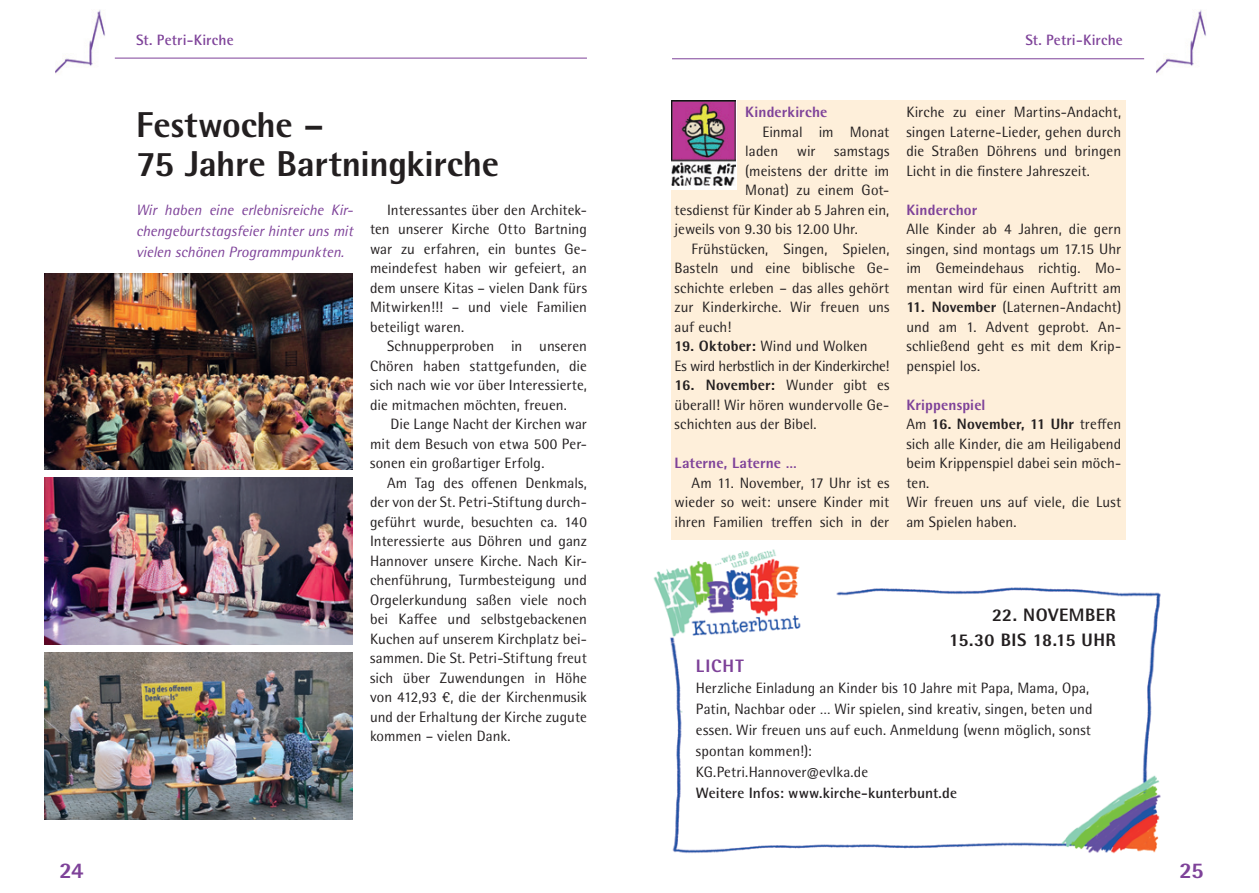
<style>
.page{position:relative;width:1259px;height:893px;background:#fff}
.page>*{position:absolute;margin:0;border:0;box-sizing:border-box;transform-origin:0 0}
.t1{font:800 36px/39px "Rotis Semi Sans Pro";letter-spacing:-.01em;color:#231f20}
.t2{font:800 22.5px "Rotis Semi Sans Pro";color:#7e4299}
.t3{font:800 18px/25.5px "Rotis Semi Sans Pro";letter-spacing:.025em;color:#231f20;text-align:right}
.t4{font:800 18px "Rotis Semi Sans Pro";letter-spacing:.06em;color:#7e4299}
.t5{font:15px/19.5px "Rotis Semi Sans Pro";letter-spacing:.005em;color:#231f20;text-align:justify}
.t6{font:italic 15px/21px "Rotis Semi Sans Pro";letter-spacing:-.005em;color:#7e4299;text-align:justify}
.t7{font:15px/19.5px "Rotis Semi Sans Pro";letter-spacing:-.015em;color:#231f20}
.t8{font:800 15px "Rotis Semi Sans Pro";letter-spacing:.01em;color:#7e4299}
.t9{font:700 15px "Rotis Semi Sans Pro";letter-spacing:.005em;color:#231f20}
.t10{font:700 15px "Rotis Semi Sans Pro";letter-spacing:.015em;color:#7e4299}
.s1{font-weight:800}
.s2{font-weight:800;color:#7e4299}
</style>
<div class="page">
<img style="left:653px;top:549px;width:508px;height:305px">
<hr style="left:115px;top:58px;width:472px;height:1px;background:#7e4299">
<hr style="left:672px;top:58px;width:472px;height:1px;background:#7e4299">
<img style="left:55px;top:10px;width:50px;height:64px">
<img style="left:1156px;top:10px;width:50px;height:64px">
<div style="left:670px;top:100px;width:455px;height:440px;background:#feefda"></div>
<div style="left:671px;top:100px;width:66px;height:90px;background:linear-gradient(to right,#fff,#fff)"></div>
<img style="left:671px;top:100px;width:65px;height:85px">
<img style="left:44px;top:273px;width:308px;height:196px">
<img style="left:44px;top:478px;width:308px;height:166px">
<img style="left:44px;top:653px;width:308px;height:166px">
<p class="t10" style="left:136px;top:30px;width:99px">St. Petri-Kirche</p>
<p class="t10" style="left:1025px;top:30px;width:99px">St. Petri-Kirche</p>
<h1 class="t1" style="left:136px;top:104px;width:364px">Festwoche –<br>75 Jahre Bartningkirche</h1>
<p class="t6" style="left:136px;top:199px;width:218px">Wir haben eine erlebnisreiche Kir&shy;chengeburtstagsfeier hinter uns mit vielen schönen Programmpunkten.</p>
<p class="t5" style="left:370px;top:200px;width:218px;text-indent:17px">Interessantes über den Architek&shy;ten unserer Kirche Otto Bartning war zu erfahren, ein buntes Ge&shy;meindefest haben wir gefeiert, an dem unsere Kitas – vielen Dank fürs Mitwirken!!! – und viele Familien beteiligt waren.</p>
<p class="t5" style="left:370px;top:337px;width:218px;text-indent:17px">Schnupperproben in unseren Chören haben stattgefunden, die sich nach wie vor über Interessierte, die mitmachen möchten, freuen.</p>
<p class="t5" style="left:370px;top:415px;width:218px;text-indent:20px">Die Lange Nacht der Kirchen war mit dem Besuch von etwa 500 Per&shy;sonen ein großartiger Erfolg.</p>
<p class="t5" style="left:370px;top:473px;width:218px;text-indent:17px">Am Tag des offenen Denkmals, der von der St. Petri-Stiftung durch&shy;geführt wurde, besuchten ca. 140<br>Interessierte aus Döhren und ganz Hannover unsere Kirche. Nach Kir&shy;chenführung, Turmbesteigung und Orgelerkundung saßen viele noch bei Kaffee und selbstgebackenen Kuchen auf unserem Kirchplatz bei&shy;sammen. Die St. Petri-Stiftung freut sich über Zuwendungen in Höhe von 412,93 €, die der Kirchenmusik und der Erhaltung der Kirche zugute kommen – vielen Dank.</p>
<p class="t8" style="left:745px;top:103px;width:84px">Kinderkirche</p>
<p class="t5" style="left:762px;top:122px;width:128px">Einmal im Monat</p>
<p class="t5" style="left:745px;top:142px;width:145px">laden wir samstags</p>
<p class="t5" style="left:745px;top:161px;width:146px">(meistens der dritte im</p>
<p class="t5" style="left:745px;top:181px;width:146px">Monat) zu einem Got-</p>
<p class="t5" style="left:674px;top:200px;width:216px">tesdienst für Kinder ab 5 Jahren ein,</p>
<p class="t5" style="left:674px;top:220px;width:185px">jeweils von 9.30 bis 12.00 Uhr.</p>
<p class="t5" style="left:691px;top:239px;width:199px">Frühstücken, Singen, Spielen,</p>
<p class="t5" style="left:674px;top:259px;width:216px">Basteln und eine biblische Ge-</p>
<p class="t5" style="left:674px;top:278px;width:216px">schichte erleben – das alles gehört</p>
<p class="t5" style="left:674px;top:298px;width:216px">zur Kinderkirche. Wir freuen uns</p>
<p class="t5" style="left:674px;top:317px;width:58px">auf euch!</p>
<p class="t7" style="left:674px;top:337px;width:216px"><span class="s1">19. Oktober:</span> Wind und Wolken<br>Es wird herbstlich in der Kinderkirche!</p>
<p class="t5" style="left:674px;top:376px;width:216px"><span class="s1">16. November:</span> Wunder gibt es überall! Wir hören wundervolle Ge&shy;schichten aus der Bibel.</p>
<p class="t8" style="left:674px;top:454px;width:124px">Laterne, Laterne …</p>
<p class="t5" style="left:674px;top:473px;width:216px;text-indent:17px">Am 11. November, 17 Uhr ist es wieder so weit: unsere Kinder mit ihren Familien treffen sich in der</p>
<p class="t5" style="left:906px;top:103px;width:216px">Kirche zu einer Martins-Andacht, singen Laterne-Lieder, gehen durch die Straßen Döhrens und bringen Licht in die finstere Jahreszeit.</p>
<p class="t8" style="left:906px;top:200px;width:72px">Kinderchor</p>
<p class="t5" style="left:906px;top:220px;width:216px">Alle Kinder ab 4 Jahren, die gern singen, sind montags um 17.15 Uhr im Gemeindehaus richtig. Mo&shy;mentan wird für einen Auftritt am</p>
<p class="t5" style="left:906px;top:298px;width:216px"><span class="s1">11. November</span> (Laternen-Andacht) und am 1. Advent geprobt. An&shy;schließend geht es mit dem Krip&shy;penspiel los.</p>
<p class="t5" style="left:906px;top:395px;width:216px;text-align:left"><span class="s2">Krippenspiel<br></span>Am <span class="s1">16. November, 11 Uhr</span> treffen sich alle Kinder, die am Heiligabend beim Krippenspiel dabei sein möch&shy;ten.<br>Wir freuen uns auf viele, die Lust am Spielen haben.</p>
<p class="t3" style="left:949px;top:602px;width:168px">22. NOVEMBER<br>15.30 BIS 18.15 UHR</p>
<p class="t4" style="left:696px;top:654px;width:49px">LICHT</p>
<p class="t5" style="left:696px;top:677px;width:398px;line-height:21px;text-align:left">Herzliche Einladung an Kinder bis 10 Jahre mit Papa, Mama, Opa, Patin, Nachbar oder … Wir spielen, sind kreativ, singen, beten und essen. Wir freuen uns auf euch. Anmeldung (wenn möglich, sonst spontan kommen!):<br>KG.Petri.Hannover@evlka.de</p>
<p class="t9" style="left:696px;top:783px;width:262px">Weitere Infos: www.kirche-kunterbunt.de</p>
<h2 class="t2" style="left:60px;top:856px;width:26px">24</h2>
<h2 class="t2" style="left:1179px;top:856px;width:26px">25</h2>
</div>
